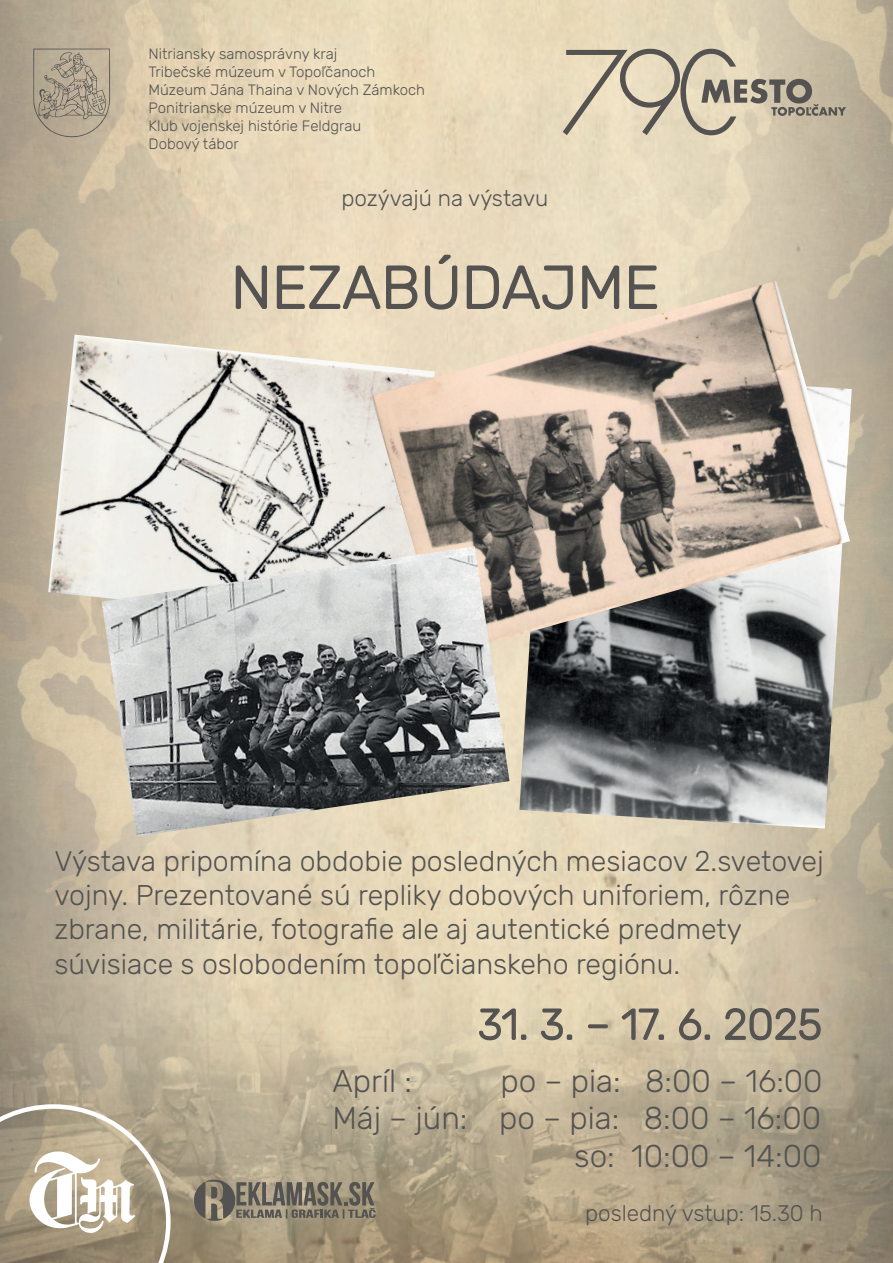
<style>
.page{position:relative;width:893px;height:1263px;background:#fff}
.page>*{position:absolute;margin:0;border:0;box-sizing:border-box;transform-origin:0 0}
.t1{font:300 60px "Rubik";color:#545351}
.t2{font:300 42.75px "Rubik";color:#545351}
.t3{font:300 31.5px/37.8px "Rubik";color:#545351;text-align:right}
.t4{font:300 28.5px/34.2px "Rubik";color:#545351}
.t5{font:300 22.5px "Rubik";color:#545351}
.t6{font:300 15px/18px "Rubik";color:#545351}
</style>
<div class="page">
<img style="left:0;top:0;width:893px;height:1263px">
<svg style="left:0;top:1104px;width:171px;height:159px"></svg>
<svg style="left:193px;top:1179px;width:183px;height:42px;background:#857d6d"></svg>
<svg style="left:478px;top:1007px;width:50px;height:34px;background:#c4baa0"></svg>
<svg style="left:540px;top:1007px;width:33px;height:34px"></svg>
<svg style="left:587px;top:1023px;width:22px;height:6px"></svg>
<svg style="left:621px;top:1007px;width:44px;height:34px"></svg>
<svg style="left:678px;top:1006px;width:33px;height:35px"></svg>
<svg style="left:724px;top:1007px;width:98px;height:50px;background:#b4a992"></svg>
<svg style="left:234px;top:264px;width:34px;height:46px;background:#c3b8a3"></svg>
<svg style="left:276px;top:264px;width:142px;height:46px;background:#cec1a9"></svg>
<svg style="left:424px;top:254px;width:34px;height:27px"></svg>
<svg style="left:465px;top:257px;width:108px;height:24px;background:#d5c9b1"></svg>
<svg style="left:581px;top:264px;width:39px;height:17px"></svg>
<svg style="left:628px;top:264px;width:30px;height:17px"></svg>
<svg style="left:33px;top:49px;width:77px;height:88px;background:#aba08c"></svg>
<img style="left:519px;top:370px;width:333px;height:458px">
<img style="left:48px;top:335px;width:323px;height:294px">
<img style="left:371px;top:281px;width:479px;height:375px">
<img style="left:102px;top:546px;width:408px;height:290px">
<svg style="left:563px;top:47px;width:283px;height:89px;background:#c4baa3"></svg>
<p class="t6" style="left:148px;top:45px;width:278px">Nitriansky samosprávny kraj<br>Tribečské múzeum v Topoľčanoch<br>Múzeum Jána Thaina v Nových Zámkoch<br>Ponitrianske múzeum v Nitre<br>Klub vojenskej histórie Feldgrau<br>Dobový tábor</p>
<p class="t5" style="left:341px;top:186px;width:208px">pozývajú na výstavu</p>
<h1 class="t1" style="left:231px;top:254px;width:430px">NEZABÚDAJME</h1>
<p class="t4" style="left:54px;top:845px;width:771px">Výstava pripomína obdobie posledných mesiacov 2.svetovej vojny. Prezentované sú repliky dobových uniforiem, rôzne zbrane, militárie, fotografie ale aj autentické predmety súvisiace s oslobodením topoľčianskeho regiónu.</p>
<h2 class="t2" style="left:478px;top:1000px;width:346px">31. 3. – 17. 6. 2025</h2>
<p class="t3" style="left:332px;top:1062px;width:81px">Apríl :</p>
<p class="t3" style="left:332px;top:1062px;width:492px">po – pia: 8:00 – 16:00<br>Máj – jún: po – pia: 8:00 – 16:00</p>
<p class="t3" style="left:574px;top:1138px;width:249px">so: 10:00 – 14:00</p>
<p class="t5" style="left:585px;top:1201px;width:239px">posledný vstup: 15.30 h</p>
</div>
